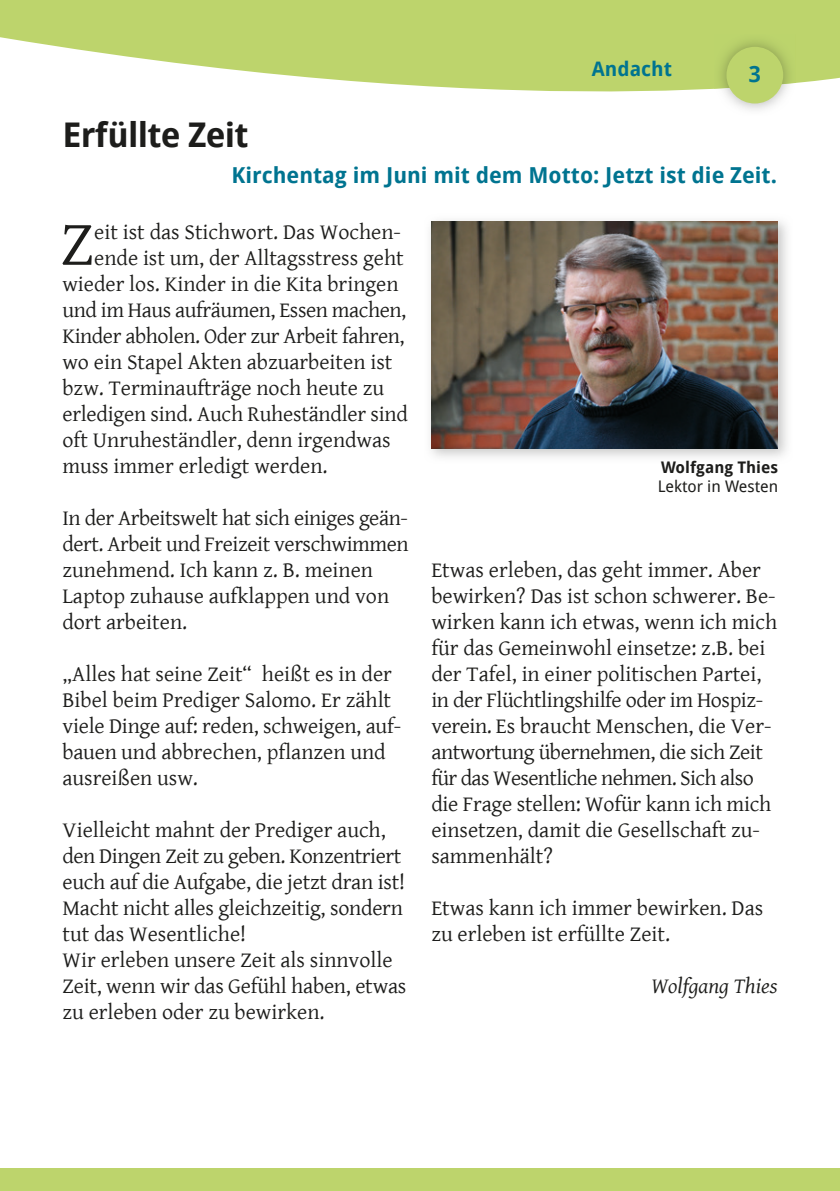
<style>
.page{position:relative;width:840px;height:1191px;background:#fff}
.page>*{position:absolute;margin:0;border:0;box-sizing:border-box;transform-origin:0 0}
.t1{font:64.2px "Gentium Basic";color:#1d1d1b}
.t2{font:700 34px "Droid Sans";letter-spacing:-.02em;color:#1d1d1b}
.t3{font:22px/26px "Gentium Basic";color:#1d1d1b}
.t4{font:22px/26px "Gentium Basic";letter-spacing:-.02em;color:#1d1d1b}
.t5{font:700 22px "Droid Sans";color:#007490}
.t6{font:italic 22px "Gentium Basic";color:#1d1d1b}
.t7{font:700 20px "Droid Sans";color:#007490}
.t8{font:16px "Droid Sans";color:#1d1d1b}
.t9{font:700 16px "Droid Sans";color:#1d1d1b}
</style>
<div class="page">
<svg style="left:0;top:0;width:839px;height:92px;fill:#bdd46c"></svg>
<img style="left:713px;top:89px;width:82px;height:21px">
<img style="left:713px;top:34px;width:82px;height:55px">
<div style="left:726px;top:47px;width:56px;height:56px;background:#bdd46c;border-radius:50%"></div>
<div style="left:0;top:1168px;width:839px;height:23px;background:#bdd46c"></div>
<img style="left:430px;top:220px;width:357px;height:237px">
<img style="left:431px;top:221px;width:346px;height:227px">
<p class="t7" style="left:591px;top:55px;width:81px">Andacht</p>
<p class="t5" style="left:748px;top:58px;width:14px">3</p>
<h2 class="t2" style="left:62px;top:110px;width:188px">Erfüllte Zeit</h2>
<p class="t5" style="left:231px;top:159px;width:546px">Kirchentag im Juni mit dem Motto: Jetzt ist die Zeit.</p>
<h1 class="t1" style="left:61px;top:197px;width:35px">Z</h1>
<p class="t3" style="left:94px;top:218px;width:308px">eit ist das Stichwort. Das Wochen-</p>
<p class="t3" style="left:94px;top:244px;width:311px">ende ist um, der Alltagsstress geht</p>
<p class="t3" style="left:62px;top:270px;width:337px">wieder los. Kinder in die Kita bringen</p>
<p class="t4" style="left:62px;top:296px;width:345px">und im Haus aufräumen, Essen machen,</p>
<p class="t4" style="left:62px;top:322px;width:343px">Kinder abholen. Oder zur Arbeit fahren,</p>
<p class="t3" style="left:62px;top:348px;width:331px">wo ein Stapel Akten abzuarbeiten ist</p>
<p class="t3" style="left:62px;top:374px;width:323px">bzw. Terminaufträge noch heute zu</p>
<p class="t3" style="left:62px;top:400px;width:347px">erledigen sind. Auch Ruheständler sind</p>
<p class="t3" style="left:62px;top:426px;width:329px">oft Unruheständler, denn irgendwas</p>
<p class="t3" style="left:62px;top:452px;width:266px">muss immer erledigt werden.</p>
<p class="t4" style="left:62px;top:504px;width:347px">In der Arbeitswelt hat sich einiges geän&shy;dert. Arbeit und Freizeit verschwimmen zunehmend. Ich kann z. B. meinen<br>Laptop zuhause aufklappen und von dort arbeiten.</p>
<p class="t3" style="left:62px;top:660px;width:340px">„Alles hat seine Zeit“ heißt es in der<br>Bibel beim Prediger Salomo. Er zählt viele Dinge auf: reden, schweigen, auf&shy;bauen und abbrechen, pflanzen und ausreißen usw.</p>
<p class="t3" style="left:62px;top:816px;width:345px">Vielleicht mahnt der Prediger auch, den Dingen Zeit zu geben. Konzentriert euch auf die Aufgabe, die jetzt dran ist!<br>Macht nicht alles gleichzeitig, sondern tut das Wesentliche!<br>Wir erleben unsere Zeit als sinnvolle Zeit, wenn wir das Gefühl haben, etwas zu erleben oder zu bewirken.</p>
<p class="t9" style="left:660px;top:455px;width:118px">Wolfgang Thies</p>
<p class="t8" style="left:657px;top:475px;width:122px">Lektor in Westen</p>
<p class="t3" style="left:431px;top:556px;width:347px">Etwas erleben, das geht immer. Aber bewirken? Das ist schon schwerer. Be&shy;wirken kann ich etwas, wenn ich mich für das Gemeinwohl einsetze: z.B. bei der Tafel, in einer politischen Partei, in der Flüchtlingshilfe oder im Hospiz&shy;verein. Es braucht Menschen, die Ver&shy;antwortung übernehmen, die sich Zeit für das Wesentliche nehmen. Sich also die Frage stellen: Wofür kann ich mich einsetzen, damit die Gesellschaft zu&shy;sammenhält?</p>
<p class="t3" style="left:431px;top:894px;width:333px">Etwas kann ich immer bewirken. Das zu erleben ist erfüllte Zeit.</p>
<p class="t6" style="left:651px;top:969px;width:128px">Wolfgang Thies</p>
</div>
